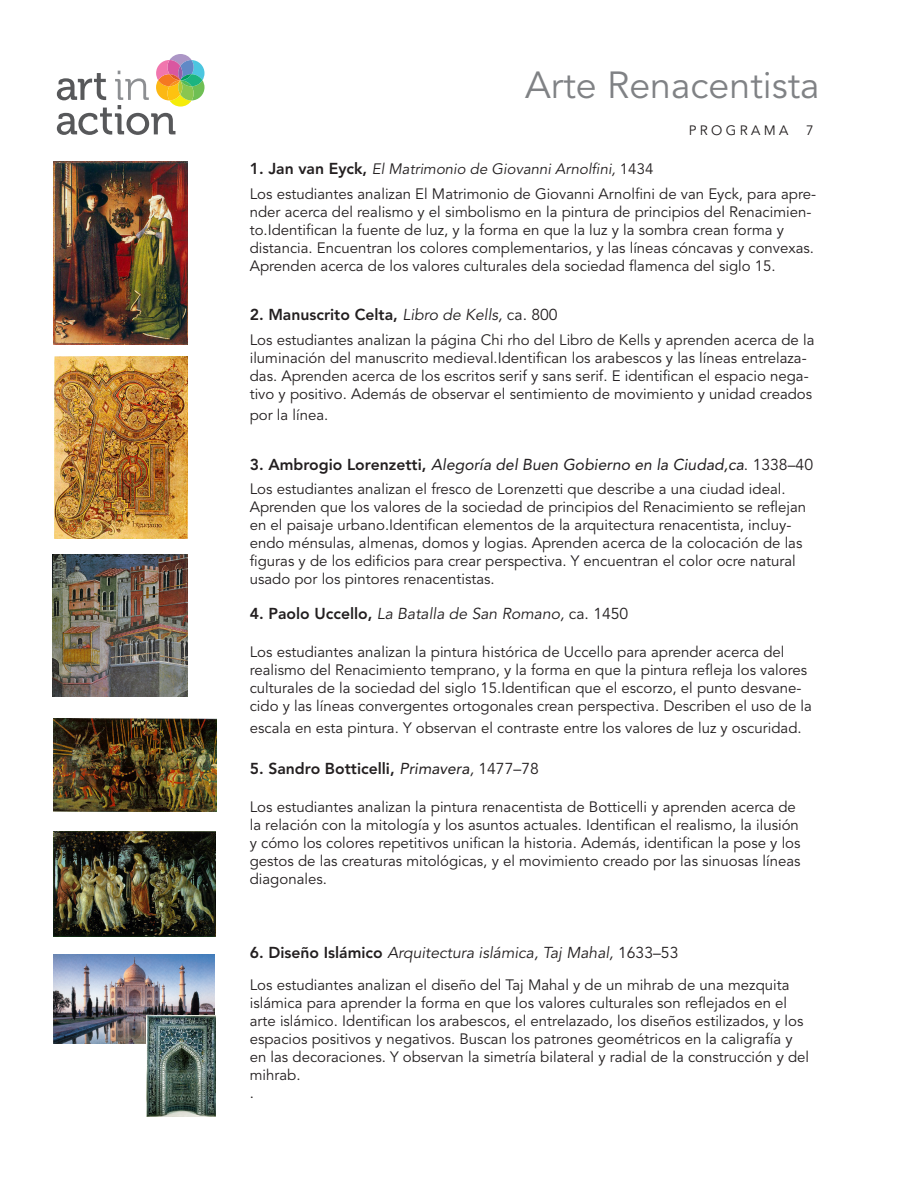
<style>
.page{position:relative;width:918px;height:1188px;background:#fff}
.page>*{position:absolute;margin:0;border:0;box-sizing:border-box;transform-origin:0 0}
.A-_Head{font:37.5px "Avenir LT Std";color:#808285}
.BODY_TextTight{font:italic 15.75px "Avenir LT Std";color:#231f20}
.B_-_TakeHomeNumberTi{font:italic 15.75px "Avenir LT Std";color:#231f20}
.B_-_TakeHomeNumberTi-2{font:800 15.75px "Avenir LT Std";color:#231f20}
.BODY_TextTight-2{font:800 15.75px "Avenir LT Std";color:#231f20}
.BODY_TextTight-3{font:15px/18px "Avenir LT Std";color:#231f20}
.B_-_TakeHomeNumberTi-3{font:15px/18px "Avenir LT Std";color:#231f20}
.B_-_TakeHomeNumberTi-4{font:italic 15px "Avenir LT Std";color:#231f20}
.t1{font:13.5px "Avenir LT Std";letter-spacing:.25em;color:#231f20}
.s1{font-weight:800;font-style:normal;font-size:15.75px}
.s2{font-style:normal}
.s3{font-weight:400;font-style:italic}
.s4{font-weight:400}
.s5{font-weight:800;font-style:normal}
</style>
<div class="page">
<svg style="left:57px;top:54px;width:148px;height:81px"></svg>
<img style="left:54px;top:831px;width:162px;height:105px">
<img style="left:54px;top:718px;width:162px;height:94px">
<img style="left:54px;top:161px;width:134px;height:183px">
<img style="left:54px;top:356px;width:134px;height:183px">
<img style="left:52px;top:555px;width:136px;height:142px">
<img style="left:54px;top:954px;width:160px;height:90px">
<img style="left:147px;top:1016px;width:68px;height:101px">
<p class="A-_Head" style="left:525px;top:64px;width:296px">Arte Renacentista</p>
<p class="t1" style="left:689px;top:122px;width:101px">PROGRAMA</p>
<p class="t1" style="left:806px;top:122px;width:9px">7</p>
<p class="B_-_TakeHomeNumberTi-4" style="left:250px;top:160px;width:405px"><span class="s1">1. Jan van Eyck,</span> El Matrimonio de Giovanni Arnolfini, <span class="s2">1434</span></p>
<p class="B_-_TakeHomeNumberTi-3" style="left:250px;top:185px;width:568px">Los estudiantes analizan El Matrimonio de Giovanni Arnolfini de van Eyck, para apre&shy;nder acerca del realismo y el simbolismo en la pintura de principios del Renacimien&shy;to.Identifican la fuente de luz, y la forma en que la luz y la sombra crean forma y distancia. Encuentran los colores complementarios, y las líneas cóncavas y convexas.<br>Aprenden acerca de los valores culturales dela sociedad flamenca del siglo 15.</p>
<p class="B_-_TakeHomeNumberTi-2" style="left:250px;top:305px;width:310px">2. Manuscrito Celta, <span class="s3">Libro de Kells,</span> <span class="s4">ca. 800</span></p>
<p class="B_-_TakeHomeNumberTi-3" style="left:250px;top:331px;width:566px">Los estudiantes analizan la página Chi rho del Libro de Kells y aprenden acerca de la iluminación del manuscrito medieval.Identifican los arabescos y las líneas entrelaza&shy;das. Aprenden acerca de los escritos serif y sans serif. E identifican el espacio nega&shy;tivo y positivo. Además de observar el sentimiento de movimiento y unidad creados</p>
<p class="B_-_TakeHomeNumberTi-3" style="left:250px;top:407px;width:80px">por la línea.</p>
<p class="B_-_TakeHomeNumberTi" style="left:250px;top:455px;width:565px"><span class="s5">3. Ambrogio Lorenzetti,</span> Alegoría del Buen Gobierno en la Ciudad,ca<span class="s2">. 1338–40</span></p>
<p class="BODY_TextTight-3" style="left:250px;top:481px;width:558px">Los estudiantes analizan el fresco de Lorenzetti que describe a una ciudad ideal.<br>Aprenden que los valores de la sociedad de principios del Renacimiento se reflejan en el paisaje urbano.Identifican elementos de la arquitectura renacentista, incluy&shy;endo ménsulas, almenas, domos y logias. Aprenden acerca de la colocación de las figuras y de los edificios para crear perspectiva. Y encuentran el color ocre natural usado por los pintores renacentistas.</p>
<p class="BODY_TextTight" style="left:250px;top:604px;width:380px"><span class="s5">4. Paolo Uccello,</span> La Batalla de San Romano, <span class="s2">ca. 1450</span></p>
<p class="BODY_TextTight-3" style="left:250px;top:643px;width:564px">Los estudiantes analizan la pintura histórica de Uccello para aprender acerca del realismo del Renacimiento temprano, y la forma en que la pintura refleja los valores culturales de la sociedad del siglo 15.Identifican que el escorzo, el punto desvane&shy;cido y las líneas convergentes ortogonales crean perspectiva. Describen el uso de la</p>
<p class="BODY_TextTight-3" style="left:250px;top:719px;width:553px">escala en esta pintura. Y observan el contraste entre los valores de luz y oscuridad.</p>
<p class="BODY_TextTight-2" style="left:250px;top:759px;width:291px">5. Sandro Botticelli, <span class="s3">Primavera</span><span class="s3">,</span> <span class="s4">1477–78</span></p>
<p class="BODY_TextTight-3" style="left:250px;top:798px;width:552px">Los estudiantes analizan la pintura renacentista de Botticelli y aprenden acerca de la relación con la mitología y los asuntos actuales. Identifican el realismo, la ilusión y cómo los colores repetitivos unifican la historia. Además, identifican la pose y los gestos de las creaturas mitológicas, y el movimiento creado por las sinuosas líneas diagonales.</p>
<p class="BODY_TextTight" style="left:250px;top:944px;width:430px"><span class="s5">6. Diseño Islámico</span> Arquitectura islámica, Taj Mahal, <span class="s2">1633–53</span></p>
<p class="BODY_TextTight-3" style="left:250px;top:976px;width:561px">Los estudiantes analizan el diseño del Taj Mahal y de un mihrab de una mezquita islámica para aprender la forma en que los valores culturales son reflejados en el arte islámico. Identifican los arabescos, el entrelazado, los diseños estilizados, y los espacios positivos y negativos. Buscan los patrones geométricos en la caligrafía y en las decoraciones. Y observan la simetría bilateral y radial de la construcción y del mihrab.</p>
<p class="BODY_TextTight-3" style="left:250px;top:1084px;width:6px">.</p>
</div>
